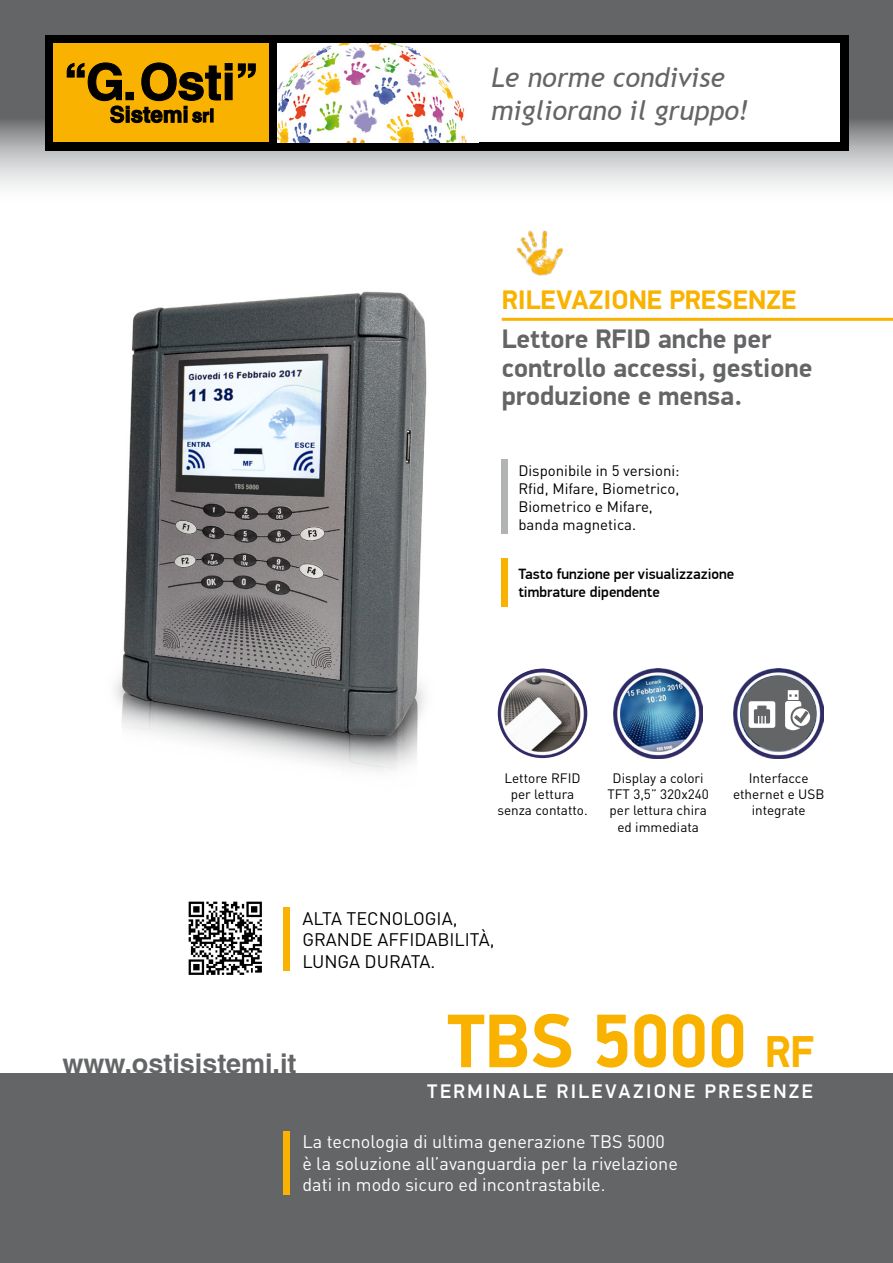
<style>
.page{position:relative;width:893px;height:1263px;background:#fff}
.page>*{position:absolute;margin:0;border:0;box-sizing:border-box;transform-origin:0 0}
.t1{font:700 76.2px "PF Din Display Pro";color:#f9b200;scale:.95 1}
.t2{font:700 27px/28.5px "PF Din Display Pro";color:#646567}
.t3{font:italic 27px "Trebuchet MS";color:#646567}
.t4{font:700 27px "PF Din Display Pro";color:#f9b200}
.t5{font:700 27px "Helvetica LT Std";color:#646567}
.t6{font:500 19.8px "PF Din Display Pro";letter-spacing:.12em;color:#fff}
.t7{font:18px/21.6px "DIN";color:#fff}
.t8{font:18px "DIN";color:#000}
.t9{font:15px/18px "DIN";color:#000}
.t10{font:500 15px/18px "PF Din Display Pro";color:#000}
.t11{font:13.5px/16.2px "DIN";color:#000;text-align:center}
.s1{font-size:45px}
</style>
<div class="page">
<div style="left:0;top:1074px;width:893px;height:189px;background:#646567"></div>
<hr style="left:502px;top:318px;width:391px;height:3px;background:#f9b200">
<div style="left:283px;top:1131px;width:7px;height:64px;background:#f9b200"></div>
<div style="left:283px;top:907px;width:7px;height:64px;background:#f9b200"></div>
<svg style="left:0;top:0;width:893px;height:188px;background:#9b9c9d"></svg>
<div style="left:45px;top:35px;width:233px;height:116px;background:#000"></div>
<div style="left:269px;top:35px;width:580px;height:116px;background:#000"></div>
<div style="left:54px;top:44px;width:215px;height:98px;background:#f9b200"></div>
<div style="left:278px;top:44px;width:562px;height:98px;background:#fff"></div>
<img style="left:278px;top:44px;width:189px;height:98px">
<svg style="left:67px;top:63px;width:188px;height:60px"></svg>
<img style="left:516px;top:230px;width:47px;height:46px">
<div style="left:502px;top:459px;width:6px;height:75px;background:#b1b3b4"></div>
<div style="left:502px;top:558px;width:6px;height:48px;background:#f9b200"></div>
<img style="left:498px;top:668px;width:89px;height:90px;border-radius:45px">
<img style="left:613px;top:668px;width:90px;height:90px">
<img style="left:734px;top:668px;width:89px;height:90px">
<div style="left:741px;top:676px;width:75px;height:75px;background:#646567;border-radius:50%"></div>
<svg style="left:785px;top:690px;width:25px;height:40px"></svg>
<svg style="left:749px;top:701px;width:26px;height:27px"></svg>
<img style="left:188px;top:901px;width:74px;height:74px">
<img style="left:115px;top:291px;width:312px;height:480px">
<p class="t3" style="left:491px;top:62px;width:235px">Le norme condivise</p>
<p class="t3" style="left:491px;top:94px;width:259px">migliorano il gruppo!</p>
<p class="t4" style="left:502px;top:284px;width:296px">RILEVAZIONE PRESENZE</p>
<p class="t2" style="left:502px;top:326px;width:312px">Lettore RFID anche per controllo accessi, gestione produzione e mensa.</p>
<p class="t9" style="left:518px;top:461px;width:163px">Disponibile in 5 versioni:</p>
<p class="t9" style="left:518px;top:479px;width:162px">Rfid, Mifare, Biometrico,<br>Biometrico e Mifare, banda magnetica.</p>
<p class="t10" style="left:518px;top:565px;width:217px">Tasto funzione per visualizzazione timbrature dipendente</p>
<p class="t11" style="left:497px;top:770px;width:92px">Lettore RFID per lettura senza contatto.</p>
<p class="t11" style="left:607px;top:770px;width:103px">Display a colori<br>TFT 3,5” 320x240 per lettura chira ed immediata</p>
<p class="t11" style="left:733px;top:770px;width:93px">Interfacce ethernet e USB integrate</p>
<p class="t8" style="left:302px;top:907px;width:157px">ALTA TECNOLOGIA,</p>
<p class="t8" style="left:302px;top:929px;width:193px">GRANDE AFFIDABILITÀ,</p>
<p class="t8" style="left:302px;top:950px;width:134px">LUNGA DURATA.</p>
<p class="t5" style="left:62px;top:1047px;width:236px">www.ostisistemi.it</p>
<p class="t1" style="left:447px;top:995px;width:388px">TBS 5000 <span class="s1">RF</span></p>
<p class="t6" style="left:427px;top:1079px;width:387px">TERMINALE RILEVAZIONE PRESENZE</p>
<p class="t7" style="left:302px;top:1130px;width:377px">La tecnologia di ultima generazione TBS 5000 è la soluzione all’avanguardia per la rivelazione dati in modo sicuro ed incontrastabile.</p>
</div>
